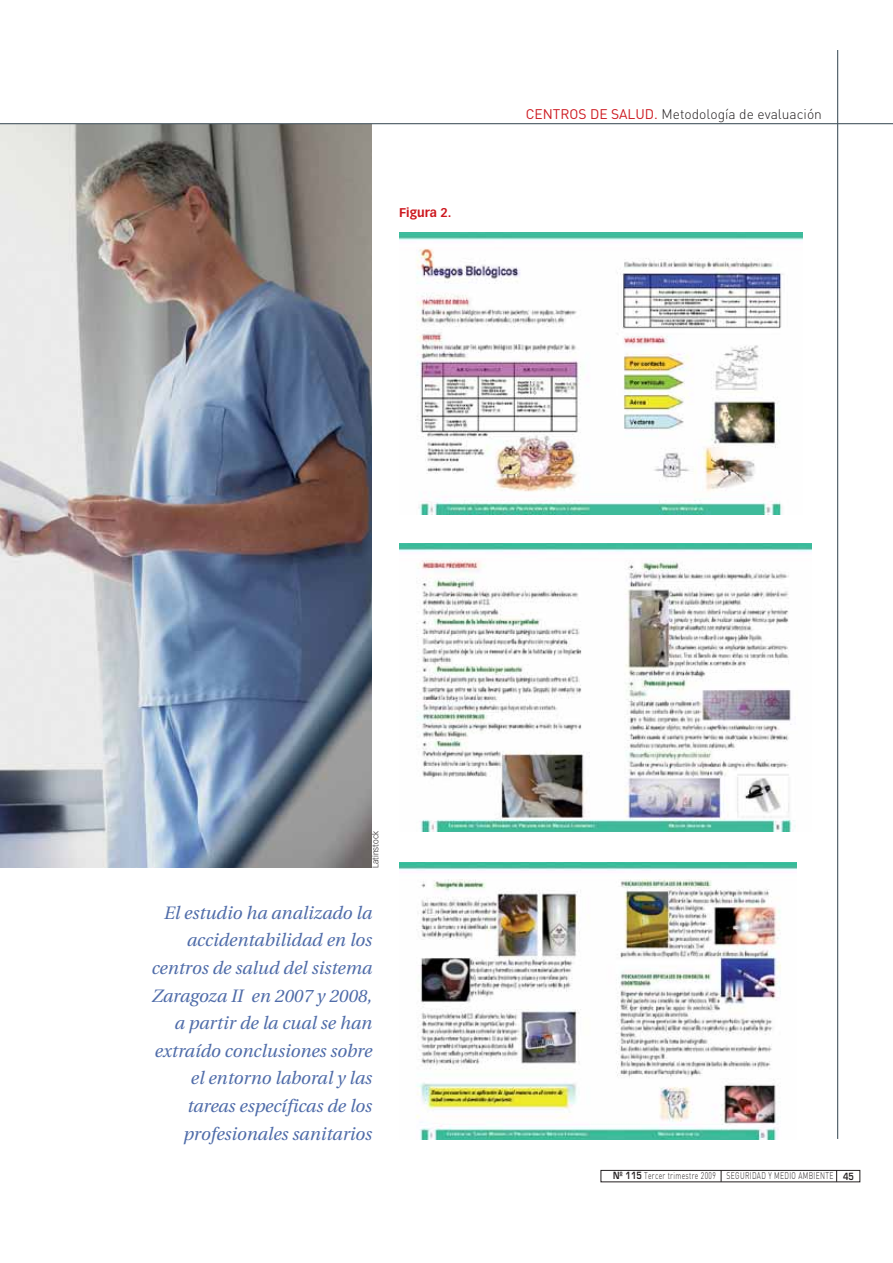
<style>
.page{position:relative;width:893px;height:1263px;background:#fff}
.page>*{position:absolute;margin:0;border:0;box-sizing:border-box;transform-origin:0 0}
.t1{font:italic 18px/27.6px "Utopia";color:#4f6ca9;text-align:right}
.t2{font:300 13.8px "DIN";color:#231f20}
.t3{font:700 12.45px "Vectora LT";color:#cd171e}
.t4{font:300 9.6px "DIN";letter-spacing:.05em;color:#231f20;scale:.7 1}
.t5{font:300 8.25px "Vectora LT";color:#231f20}
.s1{font-weight:400;color:#cd171e}
.s2{font-family:"Eurostile";font-weight:600}
</style>
<div class="page">
<hr style="left:837px;top:50px;width:1px;height:1089px;background:#45555f">
<div style="left:601px;top:1170px;width:259px;height:12px;border:1px solid #231f20"></div>
<svg style="left:721px;top:1170px;width:1px;height:12px"></svg>
<svg style="left:836px;top:1170px;width:1px;height:12px"></svg>
<img style="left:400px;top:233px;width:403px;height:282px">
<img style="left:400px;top:544px;width:411px;height:287px">
<img style="left:400px;top:863px;width:396px;height:276px">
<img style="left:0;top:125px;width:372px;height:742px">
<hr style="left:0;top:123px;width:893px;height:1px;background:#45555f">
<p class="t3" style="left:399px;top:208px;width:54px">Figura 2.</p>
<p class="t2" style="left:526px;top:109px;width:298px"><span class="s1">CENTROS DE SALUD.</span> Metodología de evaluación</p>
<p class="t5" style="left:372px;top:868px;width:38px;rotate:-90deg">Latinstock</p>
<p class="t1" style="left:151px;top:900px;width:222px">El estudio ha analizado la accidentabilidad en los centros de salud del sistema<br>Zaragoza II en 2007 y 2008, a partir de la cual se han extraído conclusiones sobre el entorno laboral y las tareas específicas de los profesionales sanitarios</p>
<p class="t4" style="left:613px;top:1173px;width:346px"><span class="s2">Nº 115</span> Tercer trimestre 2009 SEGURIDAD Y MEDIO AMBIENTE <span class="s2">45</span></p>
</div>
